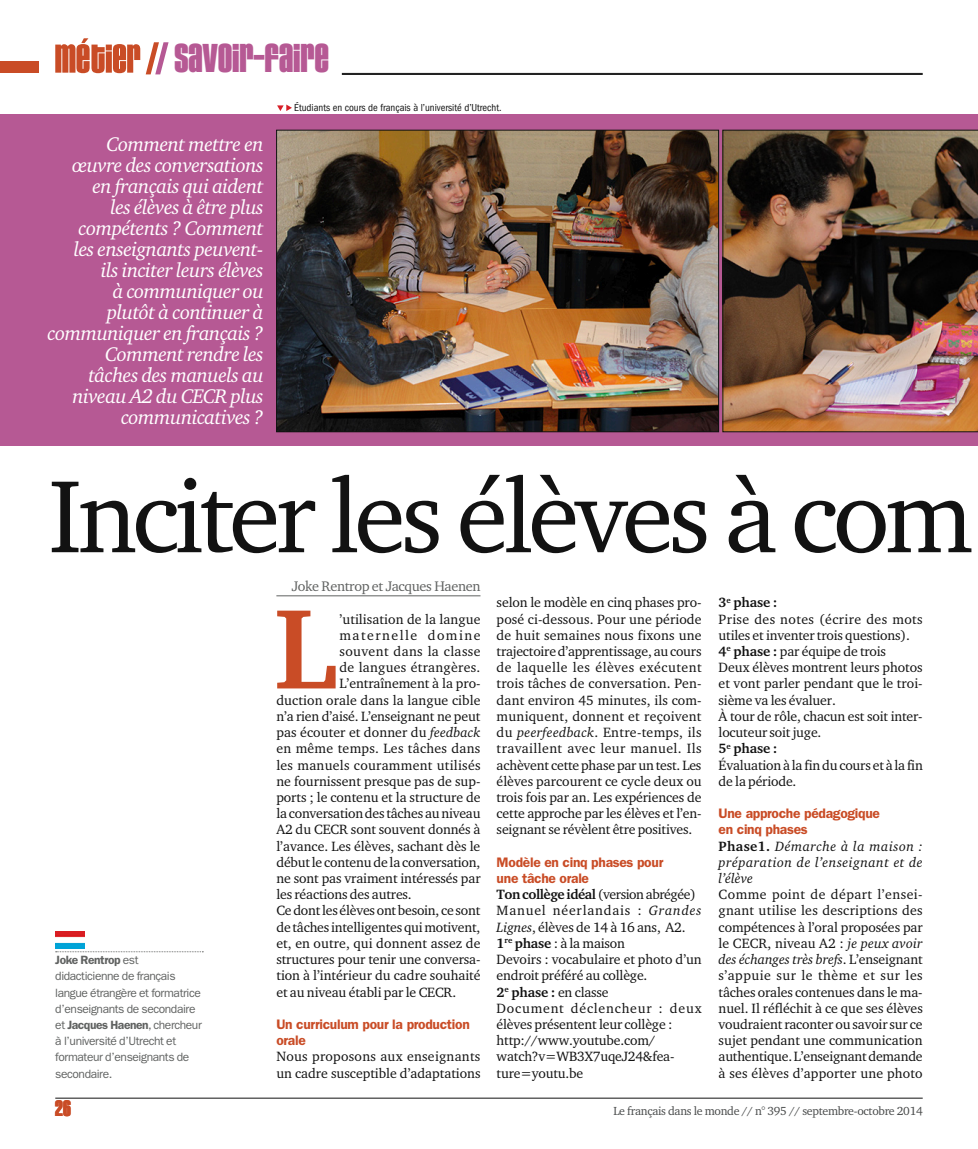
<style>
.page{position:relative;width:978px;height:1149px;background:#fff}
.page>*{position:absolute;margin:0;border:0;box-sizing:border-box;transform-origin:0 0}
._1___Texte_courant_l{font:700 115.95px "Charter ITC Std";color:#c94c26}
._0__Titre_76pt{font:105px "Charter ITC Std";letter-spacing:-.045em;color:#121212}
.X9__Tetières{font:900 40.5px "House Gothic HG23 Cond";color:#b65994}
.X9__Folio_gauche{font:900 22.5px "House Gothic HG23 Cond";color:#c94c26}
._0__Chapeau{font:italic 20.25px/21px "Charter ITC Std";letter-spacing:-.025em;color:#fff;text-align:right}
._9__Réalisé_par{font:14.25px "Charter ITC Std";letter-spacing:-.025em;color:#606261}
._1___Texte_courant{font:13.8px/16.2px "Charter ITC Std";letter-spacing:-.01em;color:#121212}
._1___Texte_courant_l-2{font:13.8px "Charter ITC Std";color:#121212}
._1___Texte_courant_i{font:600 13.8px/16.2px "ITC Franklin Gothic Std";letter-spacing:-.02em;color:#c94c26}
._1___Texte_courant_l-3{font:13.8px "Charter ITC Std";letter-spacing:.02em;color:#121212}
._1___Texte_courant-2{font:italic 13.8px/16.2px "Charter ITC Std";letter-spacing:.035em;color:#121212;text-align:justify}
._1___Texte_courant-3{font:13.8px/16.2px "Charter ITC Std";letter-spacing:.055em;color:#121212}
._1___Texte_courant-4{font:13.8px "Charter ITC Std";letter-spacing:-.03em;color:#121212}
._1___Texte_courant_l-4{font:13.8px "Charter ITC Std";letter-spacing:.025em;color:#121212}
._1___Texte_courant_l-5{font:13.8px "Charter ITC Std";letter-spacing:.105em;color:#121212}
._1___Texte_courant-5{font:700 13.8px "Charter ITC Std";letter-spacing:-.005em;color:#121212}
._3__Texte_d_encadré{font:12px/16.2px "ITC Franklin Gothic Std";letter-spacing:-.035em;color:#606261}
.X9__Roulette_gauche{font:12px "Charter ITC Std";letter-spacing:-.025em;color:#494b4b}
._4__Legende_photo{font:condensed 10.5px "ITC Franklin Gothic Std";color:#121212}
.s1{font-weight:600}
.s2{font-style:italic}
.s3{font-weight:700}
.s4{font-weight:700;font-style:normal}
</style>
<div class="page">
<div style="left:0;top:61px;width:38px;height:11px;background:#c94c26"></div>
<svg style="left:146px;top:42px;width:23px;height:32px"></svg>
<svg style="left:55px;top:38px;width:85px;height:35px"></svg>
<div style="left:0;top:114px;width:978px;height:331px;background:#b65994"></div>
<hr style="left:276px;top:595px;width:204px;height:1px;background:#606261">
<svg style="left:56px;top:951px;width:147px;height:1px"></svg>
<img style="left:55px;top:931px;width:29px;height:17px">
<img style="left:278px;top:132px;width:439px;height:298px">
<div style="left:276px;top:130px;width:443px;height:302px;border:1px solid #121212"></div>
<img style="left:723px;top:130px;width:255px;height:302px">
<svg style="left:277px;top:104px;width:15px;height:7px"></svg>
<hr style="left:55px;top:1097px;width:868px;height:1px;background:#121212">
<hr style="left:342px;top:73px;width:581px;height:1px;background:#121212">
<hr style="left:342px;top:74px;width:581px;height:1px;background:#121212">
<p class="X9__Tetières" style="left:174px;top:37px;width:156px">SAVOIR-FAIRE</p>
<p class="_0__Chapeau" style="left:48px;top:133px;width:218px">Comment mettre en<br>œuvre des conversations<br>en français qui aident<br>les élèves à être plus compétents ? Comment<br>les enseignants peuvent-<br>ils inciter leurs élèves<br>à communiquer ou<br>plutôt à continuer à communiquer en français ?<br>Comment rendre les<br>tâches des manuels au niveau A2 du CECR plus communicatives ?</p>
<p class="_4__Legende_photo" style="left:294px;top:102px;width:209px">Étudiants en cours de français à l’université d’Utrecht.</p>
<p class="_0__Titre_76pt" style="left:48px;top:450px;width:927px">Inciter les élèves à com</p>
<p class="_3__Texte_d_encadré" style="left:55px;top:951px;width:148px"><span class="s1">Joke Rentrop</span> est didacticienne de français langue étrangère et formatrice d’enseignants de secondaire et <span class="s1">Jacques Haenen</span>, chercheur à l’université d’Utrecht et formateur d’enseignants de secondaire.</p>
<p class="_9__Réalisé_par" style="left:292px;top:577px;width:190px">Joke Rentrop et Jacques Haenen</p>
<p class="_1___Texte_courant_l" style="left:274px;top:576px;width:64px">L</p>
<p class="_1___Texte_courant_l-2" style="left:340px;top:610px;width:143px">’utilisation de la langue</p>
<p class="_1___Texte_courant_l-5" style="left:340px;top:626px;width:142px">maternelle domine</p>
<p class="_1___Texte_courant_l-4" style="left:340px;top:642px;width:143px">souvent dans la classe</p>
<p class="_1___Texte_courant_l-3" style="left:340px;top:658px;width:142px">de langues étrangères.</p>
<p class="_1___Texte_courant_l-2" style="left:340px;top:675px;width:142px">L’entraînement à la pro-</p>
<p class="_1___Texte_courant_l-2" style="left:276px;top:691px;width:206px">duction orale dans la langue cible</p>
<p class="_1___Texte_courant_l-2" style="left:276px;top:707px;width:205px">n’a rien d’aisé. L’enseignant ne peut</p>
<p class="_1___Texte_courant_l-2" style="left:276px;top:723px;width:206px">pas écouter et donner du <span class="s2">feedback</span></p>
<p class="_1___Texte_courant_l-3" style="left:276px;top:739px;width:206px">en même temps. Les tâches dans</p>
<p class="_1___Texte_courant_l-3" style="left:276px;top:756px;width:206px">les manuels couramment utilisés</p>
<p class="_1___Texte_courant_l-2" style="left:276px;top:772px;width:206px">ne fournissent presque pas de sup-</p>
<p class="_1___Texte_courant_l-2" style="left:276px;top:788px;width:206px">ports ; le contenu et la structure de</p>
<p class="_1___Texte_courant_l-2" style="left:276px;top:804px;width:206px">la conversation des tâches au niveau</p>
<p class="_1___Texte_courant_l-2" style="left:276px;top:820px;width:206px">A2 du CECR sont souvent donnés à</p>
<p class="_1___Texte_courant_l-2" style="left:276px;top:837px;width:206px">l’avance. Les élèves, sachant dès le</p>
<p class="_1___Texte_courant_l-2" style="left:276px;top:853px;width:205px">début le contenu de la conversation,</p>
<p class="_1___Texte_courant_l-2" style="left:276px;top:869px;width:206px">ne sont pas vraiment intéressés par</p>
<p class="_1___Texte_courant_l-2" style="left:276px;top:885px;width:137px">les réactions des autres.</p>
<p class="_1___Texte_courant" style="left:276px;top:902px;width:206px;text-align:justify">Ce dont les élèves ont besoin, ce sont de tâches intelligentes qui motivent, et, en outre, qui donnent assez de structures pour tenir une conversa&shy;tion à l’intérieur du cadre souhaité et au niveau établi par le CECR.</p>
<p class="_1___Texte_courant_i" style="left:276px;top:1015px;width:195px">Un curriculum pour la production orale</p>
<p class="_1___Texte_courant" style="left:276px;top:1047px;width:206px">Nous proposons aux enseignants un cadre susceptible d’adaptations</p>
<p class="_1___Texte_courant" style="left:497px;top:594px;width:207px;text-align:justify">selon le modèle en cinq phases pro&shy;posé ci-dessous. Pour une période de huit semaines nous fixons une trajectoire d’apprentissage, au cours de laquelle les élèves exécutent trois tâches de conversation. Pen&shy;dant environ 45 minutes, ils com&shy;muniquent, donnent et reçoivent du <span class="s2">peerfeedback</span>. Entre-temps, ils travaillent avec leur manuel. Ils achèvent cette phase par un test. Les élèves parcourent ce cycle deux ou trois fois par an. Les expériences de cette approche par les élèves et l’en&shy;seignant se révèlent être positives.</p>
<p class="_1___Texte_courant_i" style="left:497px;top:853px;width:168px">Modèle en cinq phases pour une tâche orale</p>
<p class="_1___Texte_courant-4" style="left:497px;top:885px;width:201px"><span class="s3">Ton collège idéal</span> (version abrégée)</p>
<p class="_1___Texte_courant-3" style="left:497px;top:902px;width:206px">Manuel néerlandais : <span class="s2">Grandes<br>Lignes</span>, élèves de 14 à 16 ans, A2.</p>
<p class="_1___Texte_courant" style="left:497px;top:934px;width:130px"><span class="s3">1</span><sup>re</sup> <span class="s3">phase</span> : à la maison</p>
<p class="_1___Texte_courant" style="left:497px;top:950px;width:207px">Devoirs : vocabulaire et photo d’un endroit préféré au collège.</p>
<p class="_1___Texte_courant" style="left:497px;top:983px;width:114px"><span class="s3">2</span><sup>e</sup> <span class="s3">phase :</span> en classe</p>
<p class="_1___Texte_courant" style="left:497px;top:999px;width:206px">Document déclencheur : deux élèves présentent leur collège :</p>
<p class="_1___Texte_courant" style="left:497px;top:1031px;width:179px">http://www.youtube.com/ watch?v=WB3X7uqeJ24&amp;fea&shy;ture=youtu.be</p>
<p class="_1___Texte_courant-5" style="left:719px;top:594px;width:61px">3<sup>e</sup> phase :</p>
<p class="_1___Texte_courant" style="left:719px;top:610px;width:206px">Prise des notes (écrire des mots utiles et inventer trois questions).</p>
<p class="_1___Texte_courant" style="left:719px;top:642px;width:169px"><span class="s3">4</span><sup>e</sup> <span class="s3">phase :</span> par équipe de trois</p>
<p class="_1___Texte_courant" style="left:719px;top:659px;width:206px;text-align:justify">Deux élèves montrent leurs photos et vont parler pendant que le troi&shy;sième va les évaluer.</p>
<p class="_1___Texte_courant" style="left:719px;top:707px;width:206px">À tour de rôle, chacun est soit inter&shy;locuteur soit juge.</p>
<p class="_1___Texte_courant-5" style="left:719px;top:739px;width:61px">5<sup>e</sup> phase :</p>
<p class="_1___Texte_courant" style="left:719px;top:756px;width:206px">Évaluation à la fin du cours et à la fin de la période.</p>
<p class="_1___Texte_courant_i" style="left:719px;top:805px;width:163px">Une approche pédagogique en cinq phases</p>
<p class="_1___Texte_courant-2" style="left:719px;top:837px;width:206px"><span class="s4">Phase1.</span> Démarche à la maison : préparation de l’enseignant et de l’élève</p>
<p class="_1___Texte_courant" style="left:719px;top:885px;width:206px;text-align:justify">Comme point de départ l’ensei&shy;gnant utilise les descriptions des compétences à l’oral proposées par le CECR, niveau A2 : <span class="s2">je peux avoir des échanges très brefs</span>. L’enseignant s’appuie sur le thème et sur les tâches orales contenues dans le ma&shy;nuel. Il réfléchit à ce que ses élèves voudraient raconter ou savoir sur ce sujet pendant une communication authentique. L’enseignant demande à ses élèves d’apporter une photo</p>
<p class="X9__Folio_gauche" style="left:55px;top:1095px;width:17px">26</p>
<p class="X9__Roulette_gauche" style="left:613px;top:1102px;width:311px">Le français dans le monde // n° 395 // septembre-octobre 2014</p>
</div>
